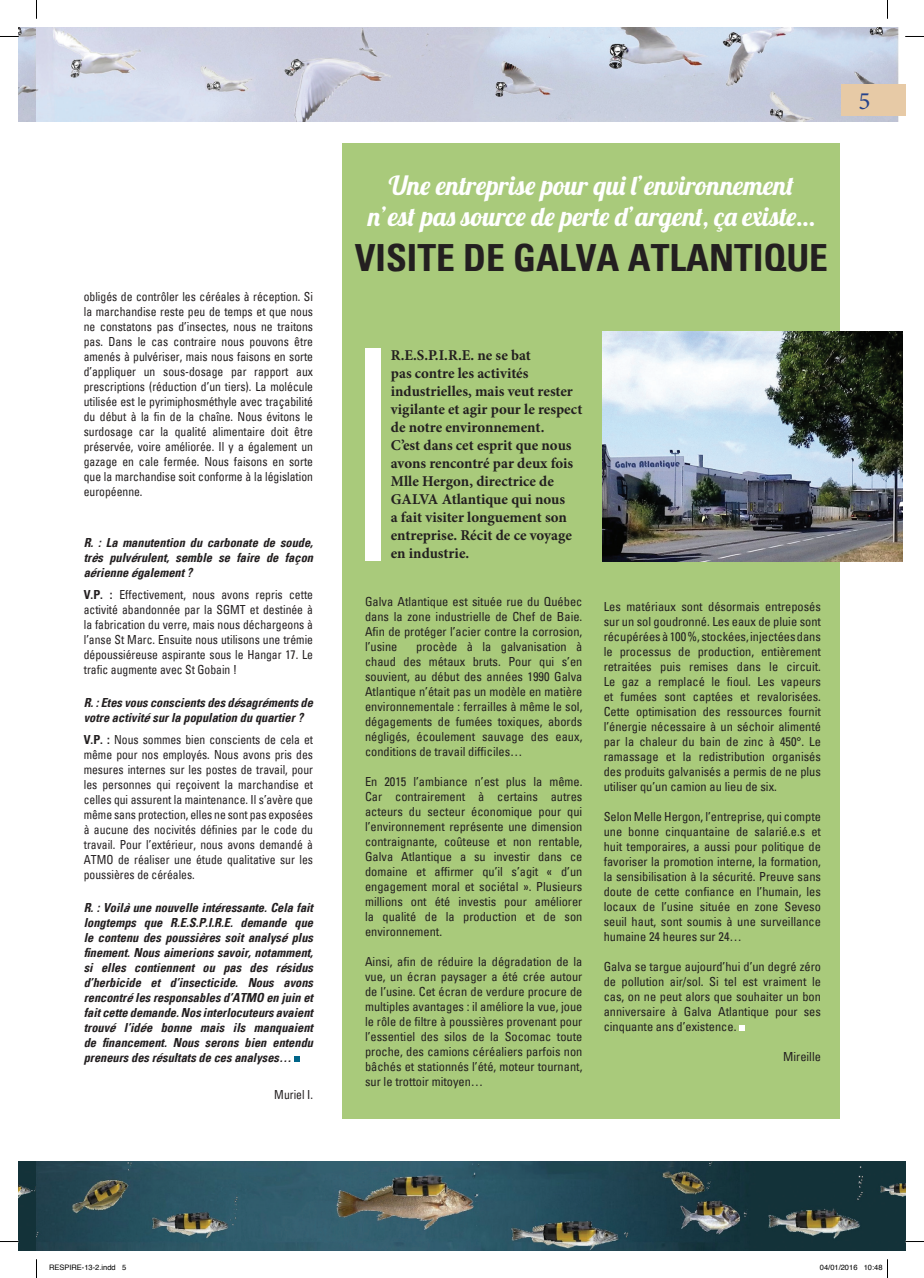
<style>
.page{position:relative;width:924px;height:1278px;background:#fff}
.page>*{position:absolute;margin:0;border:0;box-sizing:border-box;transform-origin:0 0}
.t1{font:700 condensed 37.5px "Univers";color:#231f20}
.t2{font:26.25px/31.5px "Lobster";color:#fff;text-align:center}
.t3{font:25px "Minion Pro";color:#24428c}
.t4{font:700 15px/18px "Minion Pro";color:#231f20}
.t5{font:condensed 12.5px/15px "Univers";color:#231f20;text-align:justify}
.t6{font:condensed 12.5px/15px "Univers";color:#231f20;text-align:justify;scale:.93 1}
.t7{font:italic 700 condensed 12.5px/15px "Univers";color:#231f20;text-align:justify}
.t8{font:7.5px "Helvetica";color:#000}
.s1{font-weight:700}
</style>
<div class="page">
<img style="left:19px;top:27px;width:880px;height:95px">
<img style="left:19px;top:1161px;width:886px;height:89px">
<div style="left:841px;top:84px;width:64px;height:32px;background:#e7caa6"></div>
<div style="left:342px;top:143px;width:498px;height:975px;background:#a9ca7b"></div>
<svg style="left:739px;top:1025px;width:5px;height:6px"></svg>
<img style="left:602px;top:332px;width:300px;height:229px">
<svg style="left:294px;top:1056px;width:6px;height:5px"></svg>
<div style="left:365px;top:349px;width:15px;height:212px;background:#fff"></div>
<svg style="left:0;top:36px;width:19px;height:1px"></svg>
<svg style="left:905px;top:36px;width:18px;height:1px"></svg>
<svg style="left:0;top:1240px;width:19px;height:2px"></svg>
<svg style="left:905px;top:1240px;width:18px;height:2px"></svg>
<svg style="left:36px;top:0;width:1px;height:19px"></svg>
<svg style="left:36px;top:1259px;width:1px;height:19px"></svg>
<svg style="left:887px;top:0;width:1px;height:19px"></svg>
<svg style="left:887px;top:1259px;width:1px;height:19px"></svg>
<p class="t6" style="left:84px;top:290px;width:248px">obligés de contrôler les céréales à réception. Si la marchandise reste peu de temps et que nous ne constatons pas d’insectes, nous ne traitons pas. Dans le cas contraire nous pouvons être amenés à pulvériser, mais nous faisons en sorte d’appliquer un sous-dosage par rapport aux prescriptions (réduction d’un tiers). La molécule utilisée est le pyrimiphosméthyle avec traçabilité du début à la fin de la chaîne. Nous évitons le surdosage car la qualité alimentaire doit être préservée, voire améliorée. Il y a également un gazage en cale fermée. Nous faisons en sorte que la marchandise soit conforme à la législation européenne.</p>
<p class="t7" style="left:84px;top:536px;width:231px">R. : La manutention du carbonate de soude, très pulvérulent, semble se faire de façon aérienne également ?</p>
<p class="t6" style="left:84px;top:588px;width:248px"><span class="s1">V.P. :</span> Effectivement, nous avons repris cette activité abandonnée par la SGMT et destinée à la fabrication du verre, mais nous déchargeons à l’anse St Marc. Ensuite nous utilisons une trémie dépoussiéreuse aspirante sous le Hangar 17. Le trafic augmente avec St Gobain !</p>
<p class="t7" style="left:84px;top:696px;width:231px">R. : Etes vous conscients des désagréments de votre activité sur la population du quartier ?</p>
<p class="t6" style="left:84px;top:733px;width:248px"><span class="s1">V.P. :</span> Nous sommes bien conscients de cela et même pour nos employés. Nous avons pris des mesures internes sur les postes de travail, pour les personnes qui reçoivent la marchandise et celles qui assurent la maintenance. Il s’avère que même sans protection, elles ne sont pas exposées à aucune des nocivités définies par le code du travail. Pour l’extérieur, nous avons demandé à ATMO de réaliser une étude qualitative sur les poussières de céréales.</p>
<p class="t7" style="left:84px;top:901px;width:231px">R. : Voilà une nouvelle intéressante. Cela fait longtemps que R.E.S.P.I.R.E. demande que le contenu des poussières soit analysé plus finement. Nous aimerions savoir, notamment, si elles contiennent ou pas des résidus d’herbicide et d’insecticide. Nous avons rencontré les responsables d’ATMO en juin et fait cette demande. Nos interlocuteurs avaient trouvé l’idée bonne mais ils manquaient de financement. Nous serons bien entendu preneurs des résultats de ces analyses…</p>
<p class="t6" style="left:274px;top:1088px;width:43px">Muriel I.</p>
<h2 class="t2" style="left:368px;top:169px;width:448px">Une entreprise pour qui l’environnement n’est pas source de perte d’argent, ça existe…</h2>
<h1 class="t1" style="left:355px;top:242px;width:474px">VISITE DE GALVA ATLANTIQUE</h1>
<p class="t4" style="left:391px;top:346px;width:193px">R.E.S.P.I.R.E. ne se bat<br>pas contre les activités industrielles, mais veut rester vigilante et agir pour le respect de notre environnement.<br>C’est dans cet esprit que nous avons rencontré par deux fois<br>Mlle Hergon, directrice de<br>GALVA Atlantique qui nous<br>a fait visiter longuement son entreprise. Récit de ce voyage en industrie.</p>
<p class="t5" style="left:365px;top:595px;width:219px">Galva Atlantique est située rue du Québec dans la zone industrielle de Chef de Baie.<br>Afin de protéger l’acier contre la corrosion, l’usine</p>
<p class="t5" style="left:365px;top:640px;width:219px;text-indent:51px">procède à la galvanisation à chaud des métaux bruts. Pour qui s’en souvient, au début des années 1990 Galva Atlantique n’était pas un modèle en matière environnementale : ferrailles à même le sol, dégagements de fumées toxiques, abords négligés, écoulement sauvage des eaux, conditions de travail difficiles…</p>
<p class="t5" style="left:365px;top:775px;width:219px">En 2015 l’ambiance n’est plus la même.<br>Car contrairement à certains autres acteurs du secteur économique pour qui l’environnement représente une dimension contraignante, coûteuse et non rentable, Galva Atlantique a su investir dans ce domaine et affirmer qu’il s’agit « d’un engagement moral et sociétal ». Plusieurs millions ont été investis pour améliorer la qualité de la production et de son environnement.</p>
<p class="t5" style="left:365px;top:955px;width:219px">Ainsi, afin de réduire la dégradation de la vue, un écran paysager a été crée autour de l’usine. Cet écran de verdure procure de multiples avantages : il améliore la vue, joue le rôle de filtre à poussières provenant pour l’essentiel des silos de la Socomac toute proche, des camions céréaliers parfois non bâchés et stationnés l’été, moteur tournant, sur le trottoir mitoyen…</p>
<p class="t5" style="left:603px;top:600px;width:219px">Les matériaux sont désormais entreposés sur un sol goudronné. Les eaux de pluie sont récupérées à 100 %, stockées, injectées dans le processus de production, entièrement retraitées puis remises dans le circuit.<br>Le gaz a remplacé le fioul. Les vapeurs et fumées sont captées et revalorisées.<br>Cette optimisation des ressources fournit l’énergie nécessaire à un séchoir alimenté par la chaleur du bain de zinc à 450°. Le ramassage et la redistribution organisés des produits galvanisés a permis de ne plus utiliser qu’un camion au lieu de six.</p>
<p class="t5" style="left:603px;top:810px;width:219px">Selon Melle Hergon, l’entreprise, qui compte une bonne cinquantaine de salarié.e.s et huit temporaires, a aussi pour politique de favoriser la promotion interne, la formation, la sensibilisation à la sécurité. Preuve sans doute de cette confiance en l’humain, les locaux de l’usine située en zone Seveso seuil haut, sont soumis à une surveillance humaine 24 heures sur 24…</p>
<p class="t5" style="left:603px;top:960px;width:219px">Galva se targue aujourd’hui d’un degré zéro de pollution air/sol. Si tel est vraiment le cas, on ne peut alors que souhaiter un bon anniversaire à Galva Atlantique pour ses cinquante ans d’existence.</p>
<p class="t5" style="left:783px;top:1050px;width:39px">Mireille</p>
<h3 class="t3" style="left:858px;top:84px;width:14px">5</h3>
<p class="t8" style="left:49px;top:1262px;width:79px">RESPIRE-13-2.indd 5</p>
<p class="t8" style="left:819px;top:1262px;width:64px">04/01/2016 10:48</p>
</div>
